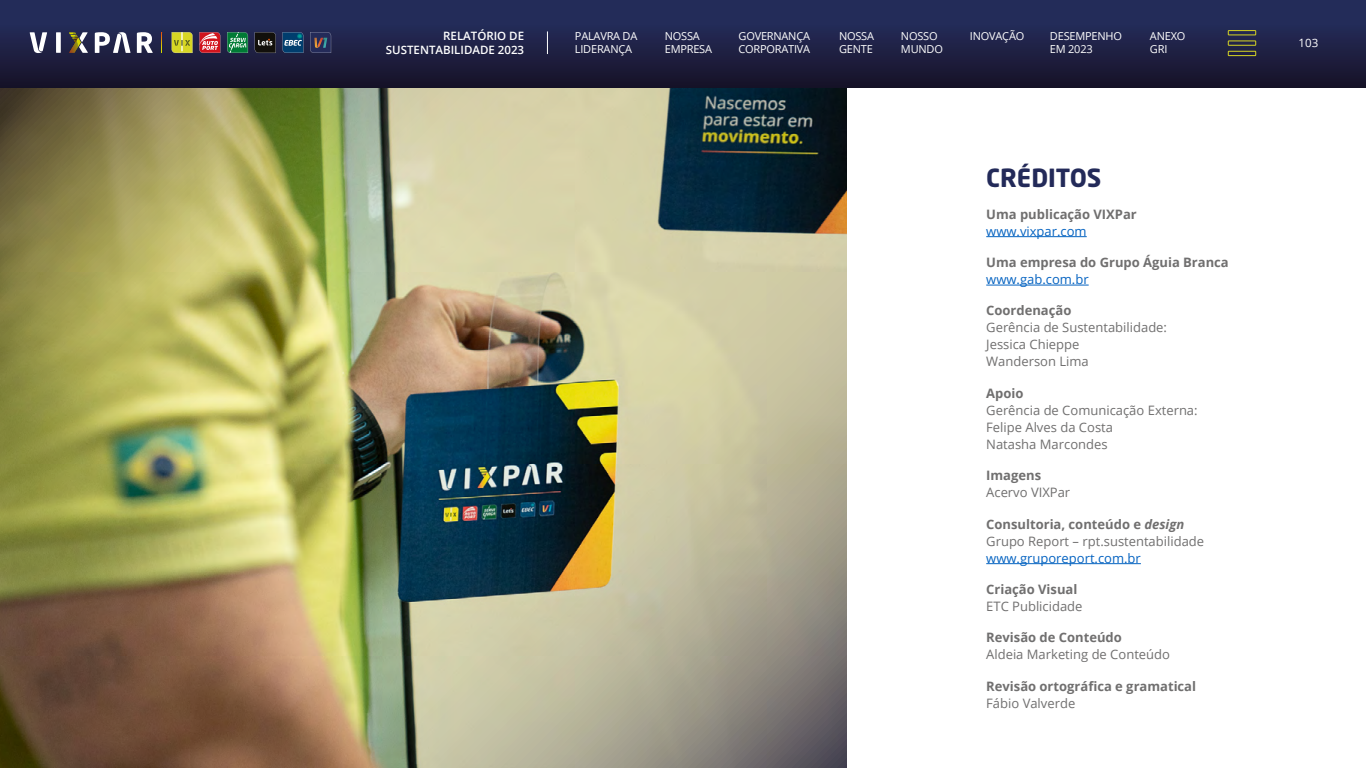
<style>
.page{position:relative;width:1366px;height:768px;background:#fff}
.page>*{position:absolute;margin:0;border:0;box-sizing:border-box;transform-origin:0 0}
.B_____1__Título{font:700 24.8px "Neo Sans W1 G";color:#232a59}
.G_____Texto_corrido{font:13px/17px "Open Sans";color:#706f6f}
.G_____Texto_corrido-2{font:700 13px/17px "Open Sans";color:#706f6f}
.t1{font:600 11.5px/13.8px "Open Sans";color:#fff;text-align:right}
.t2{font:11.5px "Open Sans";color:#fff}
.t3{font:11px/13.2px "Open Sans";letter-spacing:-.02em;color:#fff}
.s1{font-weight:400;color:#0563c1}
.s2{font-weight:700}
.s3{font-weight:700;font-style:italic}
.s4{color:#0563c1}
.s5{font-weight:400}
</style>
<div class="page">
<hr style="left:986px;top:236px;width:101px;height:1px;background:#0563c1">
<hr style="left:986px;top:285px;width:103px;height:1px;background:#0563c1">
<hr style="left:986px;top:563px;width:155px;height:1px;background:#0563c1">
<img style="left:0;top:88px;width:846px;height:680px">
<div style="left:0;top:0;width:1366px;height:88px;background:linear-gradient(to bottom,#263163,#18142a)"></div>
<svg style="left:1228px;top:30px;width:28px;height:26px"></svg>
<svg style="left:547px;top:31px;width:1px;height:23px"></svg>
<svg style="left:137px;top:32px;width:16px;height:21px"></svg>
<div style="left:56px;top:32px;width:5px;height:21px;background:#fff"></div>
<svg style="left:30px;top:32px;width:17px;height:21px"></svg>
<svg style="left:95px;top:32px;width:35px;height:21px"></svg>
<svg style="left:69px;top:32px;width:19px;height:21px"></svg>
<svg style="left:161px;top:32px;width:1px;height:21px"></svg>
<svg style="left:199px;top:32px;width:21px;height:21px"></svg>
<svg style="left:255px;top:32px;width:21px;height:21px"></svg>
<svg style="left:172px;top:32px;width:21px;height:21px"></svg>
<svg style="left:227px;top:32px;width:21px;height:21px"></svg>
<svg style="left:310px;top:32px;width:21px;height:21px"></svg>
<svg style="left:283px;top:32px;width:20px;height:21px"></svg>
<p class="t1" style="left:386px;top:29px;width:140px">RELATÓRIO DE<br>SUSTENTABILIDADE 2023</p>
<p class="t2" style="left:1299px;top:35px;width:21px">103</p>
<p class="t3" style="left:575px;top:29px;width:64px">PALAVRA DA<br>LIDERANÇA</p>
<p class="t3" style="left:665px;top:29px;width:49px">NOSSA<br>EMPRESA</p>
<p class="t3" style="left:739px;top:29px;width:73px">GOVERNANÇA<br>CORPORATIVA</p>
<p class="t3" style="left:839px;top:29px;width:37px">NOSSA<br>GENTE</p>
<p class="t3" style="left:901px;top:29px;width:43px">NOSSO<br>MUNDO</p>
<p class="t3" style="left:970px;top:29px;width:56px">INOVAÇÃO</p>
<p class="t3" style="left:1150px;top:29px;width:37px">ANEXO<br>GRI</p>
<p class="t3" style="left:1050px;top:29px;width:73px">DESEMPENHO<br>EM 2023</p>
<h1 class="B_____1__Título" style="left:986px;top:162px;width:117px">CRÉDITOS</h1>
<p class="G_____Texto_corrido-2" style="left:986px;top:205px;width:152px">Uma publicação VIXPar <span class="s1">www.vixpar.com</span></p>
<p class="G_____Texto_corrido-2" style="left:986px;top:254px;width:244px">Uma empresa do Grupo Águia Branca <span class="s1">www.gab.com.br</span></p>
<p class="G_____Texto_corrido" style="left:986px;top:302px;width:182px"><span class="s2">Coordenação<br></span>Gerência de Sustentabilidade:<br>Jessica Chieppe<br>Wanderson Lima</p>
<p class="G_____Texto_corrido" style="left:986px;top:384px;width:213px"><span class="s2">Apoio<br></span>Gerência de Comunicação Externa:<br>Felipe Alves da Costa<br>Natasha Marcondes</p>
<p class="G_____Texto_corrido" style="left:986px;top:467px;width:85px"><span class="s2">Imagens<br></span>Acervo VIXPar</p>
<p class="G_____Texto_corrido" style="left:986px;top:515px;width:219px"><span class="s2">Consultoria, conteúdo e</span> <span class="s3">design<br></span>Grupo Report – rpt.sustentabilidade <span class="s4">www.gruporeport.com.br</span></p>
<p class="G_____Texto_corrido" style="left:986px;top:581px;width:98px"><span class="s2">Criação Visual<br></span>ETC Publicidade</p>
<p class="G_____Texto_corrido" style="left:986px;top:629px;width:185px"><span class="s2">Revisão de Conteúdo<br></span>Aldeia Marketing de Conteúdo</p>
<p class="G_____Texto_corrido-2" style="left:986px;top:677px;width:211px">Revisão ortográfica e gramatical<br><span class="s5">Fábio Valverde</span></p>
</div>
